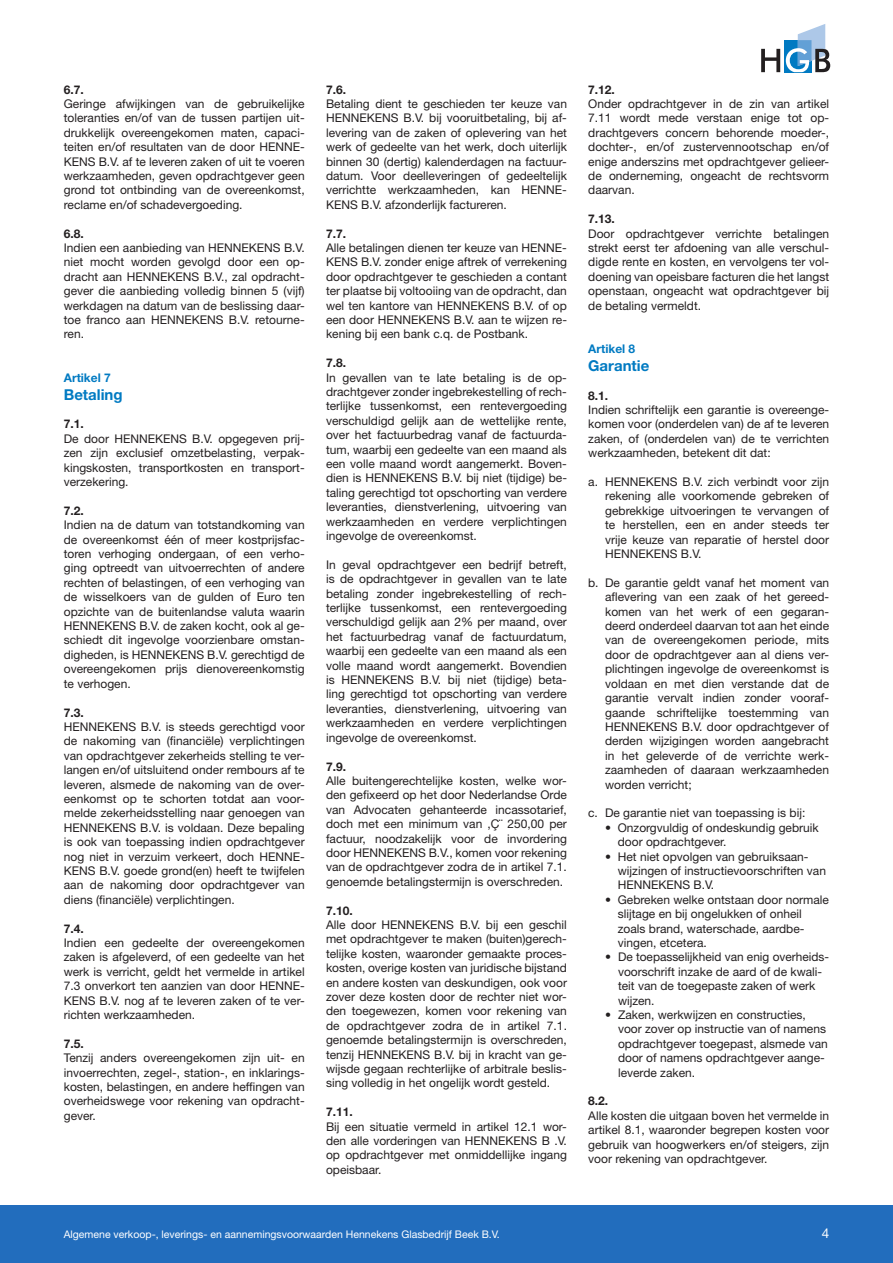
<style>
.page{position:relative;width:893px;height:1263px;background:#fff}
.page>*{position:absolute;margin:0;border:0;box-sizing:border-box;transform-origin:0 0}
.t1{font:700 15px "Helvetica Neue LT Std";color:#007ac2}
.t2{font:13.5px "Helvetica Neue LT Std";color:#fff}
.t3{font:12px/14.4px "Helvetica Neue LT Std";color:#231f20;text-align:justify}
.t4{font:700 12px "Helvetica Neue LT Std";color:#231f20}
.t5{font:700 12px "Helvetica Neue LT Std";color:#007ac2}
.t6{font:10.5px "Helvetica Neue LT Std";color:#fff}
</style>
<div class="page">
<div style="left:0;top:1205px;width:893px;height:58px;background:#226dbd"></div>
<div style="left:784px;top:40px;width:27px;height:32px;background:#007ac2"></div>
<svg style="left:761px;top:49px;width:19px;height:23px"></svg>
<svg style="left:786px;top:24px;width:44px;height:48px"></svg>
<p class="t4" style="left:64px;top:82px;width:22px">6.7.</p>
<p class="t3" style="left:64px;top:96px;width:242px">Geringe afwijkingen van de gebruikelijke toleranties en/of van de tussen partijen uit&shy;drukkelijk overeengekomen maten, capaci&shy;teiten en/of resultaten van de door HENNE-KENS B.V. af te leveren zaken of uit te voeren werkzaamheden, geven opdrachtgever geen grond tot ontbinding van de overeenkomst, reclame en/of schadevergoeding.</p>
<p class="t4" style="left:64px;top:226px;width:22px">6.8.</p>
<p class="t3" style="left:64px;top:240px;width:242px">Indien een aanbieding van HENNEKENS B.V. niet mocht worden gevolgd door een op&shy;dracht aan HENNEKENS B.V., zal opdracht&shy;gever die aanbieding volledig binnen 5 (vijf) werkdagen na datum van de beslissing daar&shy;toe franco aan HENNEKENS B.V. retourne&shy;ren.</p>
<p class="t5" style="left:64px;top:370px;width:49px">Artikel 7</p>
<p class="t1" style="left:64px;top:385px;width:60px">Betaling</p>
<p class="t4" style="left:64px;top:417px;width:22px">7.1.</p>
<p class="t3" style="left:64px;top:431px;width:242px">De door HENNEKENS B.V. opgegeven prij&shy;zen zijn exclusief omzetbelasting, verpak&shy;kingskosten, transportkosten en transport&shy;verzekering.</p>
<p class="t4" style="left:64px;top:503px;width:22px">7.2.</p>
<p class="t3" style="left:64px;top:518px;width:242px">Indien na de datum van totstandkoming van de overeenkomst één of meer kostprijsfac&shy;toren verhoging ondergaan, of een verho&shy;ging optreedt van uitvoerrechten of andere rechten of belastingen, of een verhoging van de wisselkoers van de gulden of Euro ten opzichte van de buitenlandse valuta waarin HENNEKENS B.V. de zaken kocht, ook al ge&shy;schiedt dit ingevolge voorzienbare omstan&shy;digheden, is HENNEKENS B.V. gerechtigd de overeengekomen prijs dienovereenkomstig te verhogen.</p>
<p class="t4" style="left:64px;top:705px;width:22px">7.3.</p>
<p class="t3" style="left:64px;top:719px;width:242px">HENNEKENS B.V. is steeds gerechtigd voor de nakoming van (financiële) verplichtingen van opdrachtgever zekerheids stelling te ver&shy;langen en/of uitsluitend onder rembours af te leveren, alsmede de nakoming van de over&shy;eenkomst op te schorten totdat aan voor&shy;melde zekerheidsstelling naar genoegen van HENNEKENS B.V. is voldaan. Deze bepaling is ook van toepassing indien opdrachtgever nog niet in verzuim verkeert, doch HENNE-KENS B.V. goede grond(en) heeft te twijfelen aan de nakoming door opdrachtgever van diens (financiële) verplichtingen.</p>
<p class="t4" style="left:64px;top:921px;width:22px">7.4.</p>
<p class="t3" style="left:64px;top:935px;width:242px">Indien een gedeelte der overeengekomen zaken is afgeleverd, of een gedeelte van het werk is verricht, geldt het vermelde in artikel 7.3 onverkort ten aanzien van door HENNE-KENS B.V. nog af te leveren zaken of te ver&shy;richten werkzaamheden.</p>
<p class="t4" style="left:64px;top:1036px;width:22px">7.5.</p>
<p class="t3" style="left:64px;top:1050px;width:242px">Tenzij anders overeengekomen zijn uit- en invoerrechten, zegel-, station-, en inklarings&shy;kosten, belastingen, en andere heffingen van overheidswege voor rekening van opdracht&shy;gever.</p>
<p class="t4" style="left:326px;top:82px;width:22px">7.6.</p>
<p class="t3" style="left:326px;top:96px;width:242px">Betaling dient te geschieden ter keuze van HENNEKENS B.V. bij vooruitbetaling, bij af&shy;levering van de zaken of oplevering van het werk of gedeelte van het werk, doch uiterlijk binnen 30 (dertig) kalenderdagen na factuur&shy;datum. Voor deelleveringen of gedeeltelijk verrichtte werkzaamheden, kan HENNE-KENS B.V. afzonderlijk factureren.</p>
<p class="t4" style="left:326px;top:226px;width:22px">7.7.</p>
<p class="t3" style="left:326px;top:240px;width:242px">Alle betalingen dienen ter keuze van HENNE-KENS B.V. zonder enige aftrek of verrekening door opdrachtgever te geschieden a contant ter plaatse bij voltooiing van de opdracht, dan wel ten kantore van HENNEKENS B.V. of op een door HENNEKENS B.V. aan te wijzen re&shy;kening bij een bank c.q. de Postbank.</p>
<p class="t4" style="left:326px;top:356px;width:22px">7.8.</p>
<p class="t3" style="left:326px;top:370px;width:242px">In gevallen van te late betaling is de op&shy;drachtgever zonder ingebrekestelling of rech&shy;terlijke tussenkomst, een rentevergoeding verschuldigd gelijk aan de wettelijke rente, over het factuurbedrag vanaf de factuurda&shy;tum, waarbij een gedeelte van een maand als een volle maand wordt aangemerkt. Boven&shy;dien is HENNEKENS B.V. bij niet (tijdige) be&shy;taling gerechtigd tot opschorting van verdere leveranties, dienstverlening, uitvoering van werkzaamheden en verdere verplichtingen ingevolge de overeenkomst.</p>
<p class="t3" style="left:326px;top:557px;width:242px">In geval opdrachtgever een bedrijf betreft, is de opdrachtgever in gevallen van te late betaling zonder ingebrekestelling of rech&shy;terlijke tussenkomst, een rentevergoeding verschuldigd gelijk aan 2% per maand, over het factuurbedrag vanaf de factuurdatum, waarbij een gedeelte van een maand als een volle maand wordt aangemerkt. Bovendien is HENNEKENS B.V. bij niet (tijdige) beta&shy;ling gerechtigd tot opschorting van verdere leveranties, dienstverlening, uitvoering van werkzaamheden en verdere verplichtingen ingevolge de overeenkomst.</p>
<p class="t4" style="left:326px;top:759px;width:22px">7.9.</p>
<p class="t3" style="left:326px;top:773px;width:242px">Alle buitengerechtelijke kosten, welke wor&shy;den gefixeerd op het door Nederlandse Orde van Advocaten gehanteerde incassotarief, doch met een minimum van ‚Ç¨ 250,00 per factuur, noodzakelijk voor de invordering door HENNEKENS B.V., komen voor rekening van de opdrachtgever zodra de in artikel 7.1. genoemde betalingstermijn is overschreden.</p>
<p class="t4" style="left:326px;top:903px;width:28px">7.10.</p>
<p class="t3" style="left:326px;top:917px;width:242px">Alle door HENNEKENS B.V. bij een geschil met opdrachtgever te maken (buiten)gerech&shy;telijke kosten, waaronder gemaakte proces&shy;kosten, overige kosten van juridische bijstand en andere kosten van deskundigen, ook voor zover deze kosten door de rechter niet wor&shy;den toegewezen, komen voor rekening van de opdrachtgever zodra de in artikel 7.1. genoemde betalingstermijn is overschreden, tenzij HENNEKENS B.V. bij in kracht van ge&shy;wijsde gegaan rechterlijke of arbitrale beslis&shy;sing volledig in het ongelijk wordt gesteld.</p>
<p class="t4" style="left:326px;top:1104px;width:28px">7.11.</p>
<p class="t3" style="left:326px;top:1119px;width:242px">Bij een situatie vermeld in artikel 12.1 wor&shy;den alle vorderingen van HENNEKENS B .V. op opdrachtgever met onmiddellijke ingang opeisbaar.</p>
<p class="t4" style="left:588px;top:82px;width:28px">7.12.</p>
<p class="t3" style="left:588px;top:96px;width:242px">Onder opdrachtgever in de zin van artikel 7.11 wordt mede verstaan enige tot op&shy;drachtgevers concern behorende moeder-, dochter-, en/of zustervennootschap en/of enige anderszins met opdrachtgever gelieer&shy;de onderneming, ongeacht de rechtsvorm daarvan.</p>
<p class="t4" style="left:588px;top:212px;width:28px">7.13.</p>
<p class="t3" style="left:588px;top:226px;width:242px">Door opdrachtgever verrichte betalingen strekt eerst ter afdoening van alle verschul&shy;digde rente en kosten, en vervolgens ter vol&shy;doening van opeisbare facturen die het langst openstaan, ongeacht wat opdrachtgever bij de betaling vermeldt.</p>
<p class="t5" style="left:588px;top:341px;width:49px">Artikel 8</p>
<p class="t1" style="left:588px;top:356px;width:63px">Garantie</p>
<p class="t4" style="left:588px;top:388px;width:22px">8.1.</p>
<p class="t3" style="left:588px;top:402px;width:242px">Indien schriftelijk een garantie is overeenge&shy;komen voor (onderdelen van) de af te leveren zaken, of (onderdelen van) de te verrichten werkzaamheden, betekent dit dat:</p>
<p class="t3" style="left:605px;top:474px;width:225px;text-indent:-17px">a. HENNEKENS B.V. zich verbindt voor zijn rekening alle voorkomende gebreken of gebrekkige uitvoeringen te vervangen of te herstellen, een en ander steeds ter vrije keuze van reparatie of herstel door HENNEKENS B.V.</p>
<p class="t3" style="left:605px;top:575px;width:226px;text-indent:-17px">b. De garantie geldt vanaf het moment van aflevering van een zaak of het gereed&shy;komen van het werk of een gegaran&shy;deerd onderdeel daarvan tot aan het einde van de overeengekomen periode, mits door de opdrachtgever aan al diens ver&shy;plichtingen ingevolge de overeenkomst is voldaan en met dien verstande dat de garantie vervalt indien zonder vooraf&shy;gaande schriftelijke toestemming van HENNEKENS B.V. door opdrachtgever of derden wijzigingen worden aangebracht in het geleverde of de verrichte werk&shy;zaamheden of daaraan werkzaamheden worden verricht;</p>
<p class="t3" style="left:588px;top:806px;width:219px">c. De garantie niet van toepassing is bij:</p>
<p class="t3" style="left:618px;top:820px;width:202px;text-indent:-13px">• Onzorgvuldig of ondeskundig gebruik door opdrachtgever.</p>
<p class="t3" style="left:618px;top:849px;width:210px;text-align:left;text-indent:-13px">• Het niet opvolgen van gebruiksaan&shy;wijzingen of instructievoorschriften van<br>HENNEKENS B.V.</p>
<p class="t3" style="left:618px;top:892px;width:213px;text-align:left;text-indent:-13px">• Gebreken welke ontstaan door normale slijtage en bij ongelukken of onheil zoals brand, waterschade, aardbe&shy;vingen, etcetera.</p>
<p class="t3" style="left:618px;top:950px;width:213px;text-align:left;text-indent:-13px">• De toepasselijkheid van enig overheids&shy;voorschrift inzake de aard of de kwali&shy;teit van de toegepaste zaken of werk wijzen.</p>
<p class="t3" style="left:618px;top:1007px;width:211px;text-align:left;text-indent:-13px">• Zaken, werkwijzen en constructies, voor zover op instructie van of namens opdrachtgever toegepast, alsmede van door of namens opdrachtgever aange&shy;leverde zaken.</p>
<p class="t4" style="left:588px;top:1094px;width:22px">8.2.</p>
<p class="t3" style="left:588px;top:1108px;width:242px">Alle kosten die uitgaan boven het vermelde in artikel 8.1, waaronder begrepen kosten voor gebruik van hoogwerkers en/of steigers, zijn voor rekening van opdrachtgever.</p>
<p class="t6" style="left:64px;top:1228px;width:438px">Algemene verkoop-, leverings- en aannemingsvoorwaarden Hennekens Glasbedrijf Beek B.V.</p>
<p class="t2" style="left:822px;top:1225px;width:9px">4</p>
</div>
